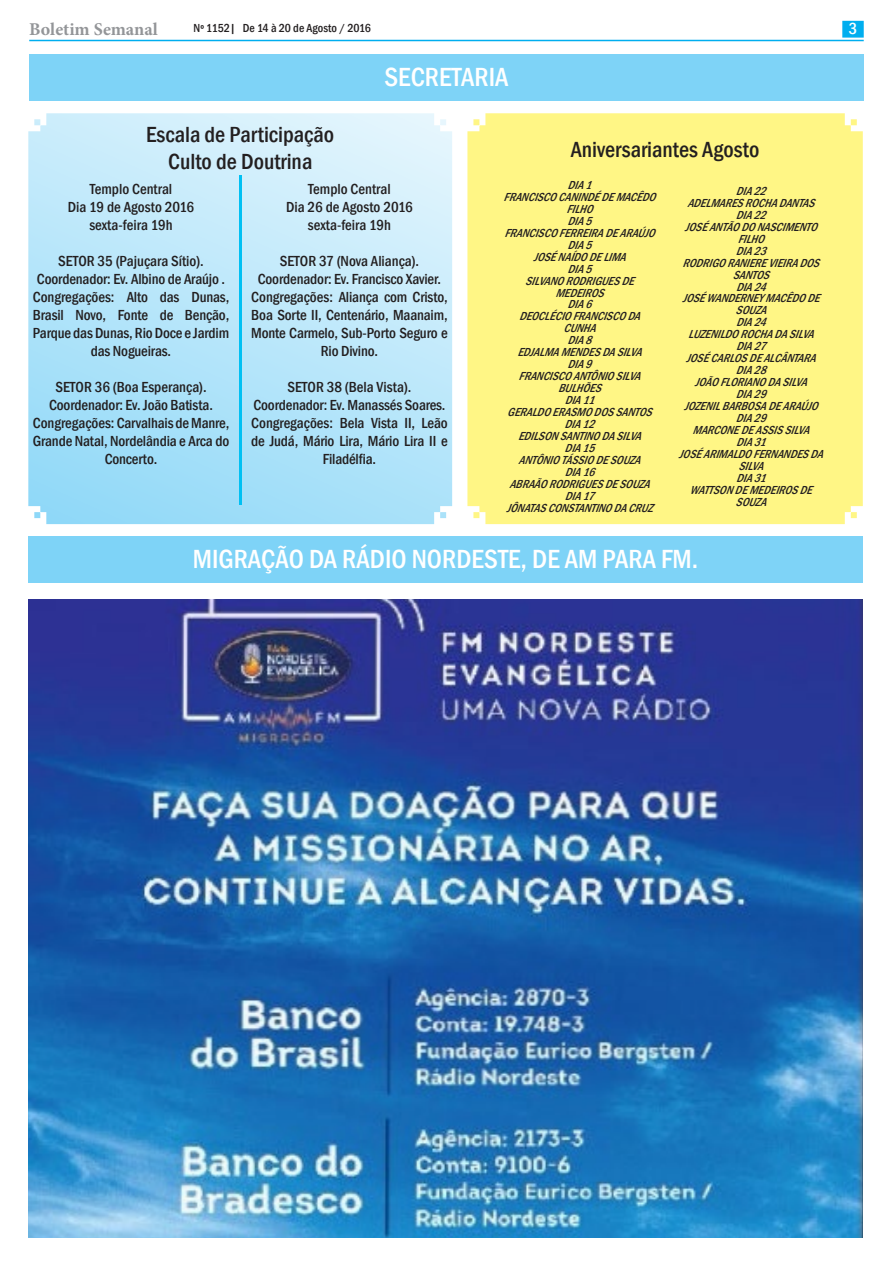
<style>
.page{position:relative;width:893px;height:1263px;background:#fff}
.page>*{position:absolute;margin:0;border:0;box-sizing:border-box;transform-origin:0 0}
.t1{font:500 condensed 27px "Franklin Gothic";color:#fff}
.t2{font:500 condensed 22.5px/27px "Franklin Gothic";color:#231f20;text-align:center}
.t3{font:700 18px "Minion Pro";color:#939598}
.t4{font:500 condensed 16.5px "Franklin Gothic";color:#fff}
.t5{font:500 condensed 15px/18px "Franklin Gothic";letter-spacing:-.01em;color:#231f20;text-align:center}
.t6{font:italic 500 condensed 12px/12px "Franklin Gothic";color:#231f20;text-align:center}
.t7{font:500 condensed 12px "Franklin Gothic";color:#231f20}
</style>
<div class="page">
<hr style="left:29px;top:40px;width:835px;height:1px;background:#00aeef">
<div style="left:842px;top:21px;width:22px;height:17px;background:#00aeef;border:2px solid #00aeef"></div>
<div style="left:29px;top:54px;width:835px;height:47px;background:#7ed3f7"></div>
<div style="left:28px;top:536px;width:835px;height:47px;background:#7ed3f7"></div>
<svg style="left:28px;top:113px;width:424px;height:411px;background:#bbe7fa"></svg>
<div style="left:467px;top:113px;width:396px;height:411px;background:#fff685"></div>
<img style="left:28px;top:600px;width:835px;height:637px">
<hr style="left:239px;top:175px;width:3px;height:329px;background:#00c0f3">
<h3 class="t3" style="left:29px;top:16px;width:130px">Boletim Semanal</h3>
<p class="t7" style="left:194px;top:20px;width:179px">Nº 1152| De 14 à 20 de Agosto / 2016</p>
<h3 class="t4" style="left:849px;top:18px;width:10px">3</h3>
<h1 class="t1" style="left:384px;top:60px;width:126px">SECRETARIA</h1>
<h2 class="t2" style="left:146px;top:121px;width:189px">Escala de Participação<br>Culto de Doutrina</h2>
<p class="t5" style="left:68px;top:180px;width:128px">Templo Central<br>Dia 19 de Agosto 2016 sexta-feira 19h</p>
<p class="t5" style="left:33px;top:252px;width:198px">SETOR 35 (Pajuçara Sítio).<br>Coordenador: Ev. Albino de Araújo .<br>Congregações: Alto das Dunas,<br>Brasil Novo, Fonte de Benção,<br>Parque das Dunas, Rio Doce e Jardim das Nogueiras.</p>
<p class="t5" style="left:33px;top:378px;width:198px">SETOR 36 (Boa Esperança).<br>Coordenador: Ev. João Batista.<br>Congregações: Carvalhais de Manre,<br>Grande Natal, Nordelândia e Arca do<br>Concerto.</p>
<p class="t5" style="left:286px;top:180px;width:128px">Templo Central<br>Dia 26 de Agosto 2016 sexta-feira 19h</p>
<p class="t5" style="left:251px;top:252px;width:198px">SETOR 37 (Nova Aliança).<br>Coordenador: Ev. Francisco Xavier.<br>Congregações: Aliança com Cristo,<br>Boa Sorte II, Centenário, Maanaim,<br>Monte Carmelo, Sub-Porto Seguro e<br>Rio Divino.</p>
<p class="t5" style="left:251px;top:378px;width:198px">SETOR 38 (Bela Vista).<br>Coordenador: Ev. Manassés Soares.<br>Congregações: Bela Vista II, Leão de Judá, Mário Lira, Mário Lira II e<br>Filadélfia.</p>
<h2 class="t2" style="left:571px;top:136px;width:190px">Aniversariantes Agosto</h2>
<p class="t6" style="left:504px;top:179px;width:159px">DIA1<br>FRANCISCOCANINDÉDEMACÊDO<br>FILHO<br>DIA5<br>FRANCISCOFERREIRADEARAÚJO<br>DIA5<br>JOSÉNAÍDODELIMA<br>DIA5<br>SILVANORODRIGUESDE<br>MEDEIROS<br>DIA6<br>DEOCLÉCIOFRANCISCODA<br>CUNHA<br>DIA8<br>EDJALMAMENDESDASILVA<br>DIA9<br>FRANCISCOANTÔNIOSILVA<br>BULHÕES<br>DIA11<br>GERALDOERASMODOSSANTOS<br>DIA12<br>EDILSONSANTINODASILVA<br>DIA15<br>ANTÔNIOTÁSSIODESOUZA<br>DIA16<br>ABRAÃORODRIGUESDESOUZA<br>DIA17<br>JÔNATASCONSTANTINODACRUZ</p>
<p class="t6" style="left:679px;top:185px;width:151px">DIA22<br>ADELMARESROCHADANTAS<br>DIA22<br>JOSÉANTÃODONASCIMENTO<br>FILHO<br>DIA23<br>RODRIGORANIEREVIEIRADOS<br>SANTOS<br>DIA24<br>JOSÉWANDERNEYMACÊDODE<br>SOUZA<br>DIA24<br>LUZENILDOROCHADASILVA<br>DIA27<br>JOSÉCARLOSDEALCÂNTARA<br>DIA28<br>JOÃOFLORIANODASILVA<br>DIA29<br>JOZENILBARBOSADEARAÚJO<br>DIA29<br>MARCONEDEASSISSILVA<br>DIA31<br>JOSÉARIMALDOFERNANDESDA<br>SILVA<br>DIA31<br>WATTSONDEMEDEIROSDE<br>SOUZA</p>
<h1 class="t1" style="left:193px;top:542px;width:507px">MIGRAÇÃO DA RÁDIO NORDESTE, DE AM PARA FM.</h1>
</div>
